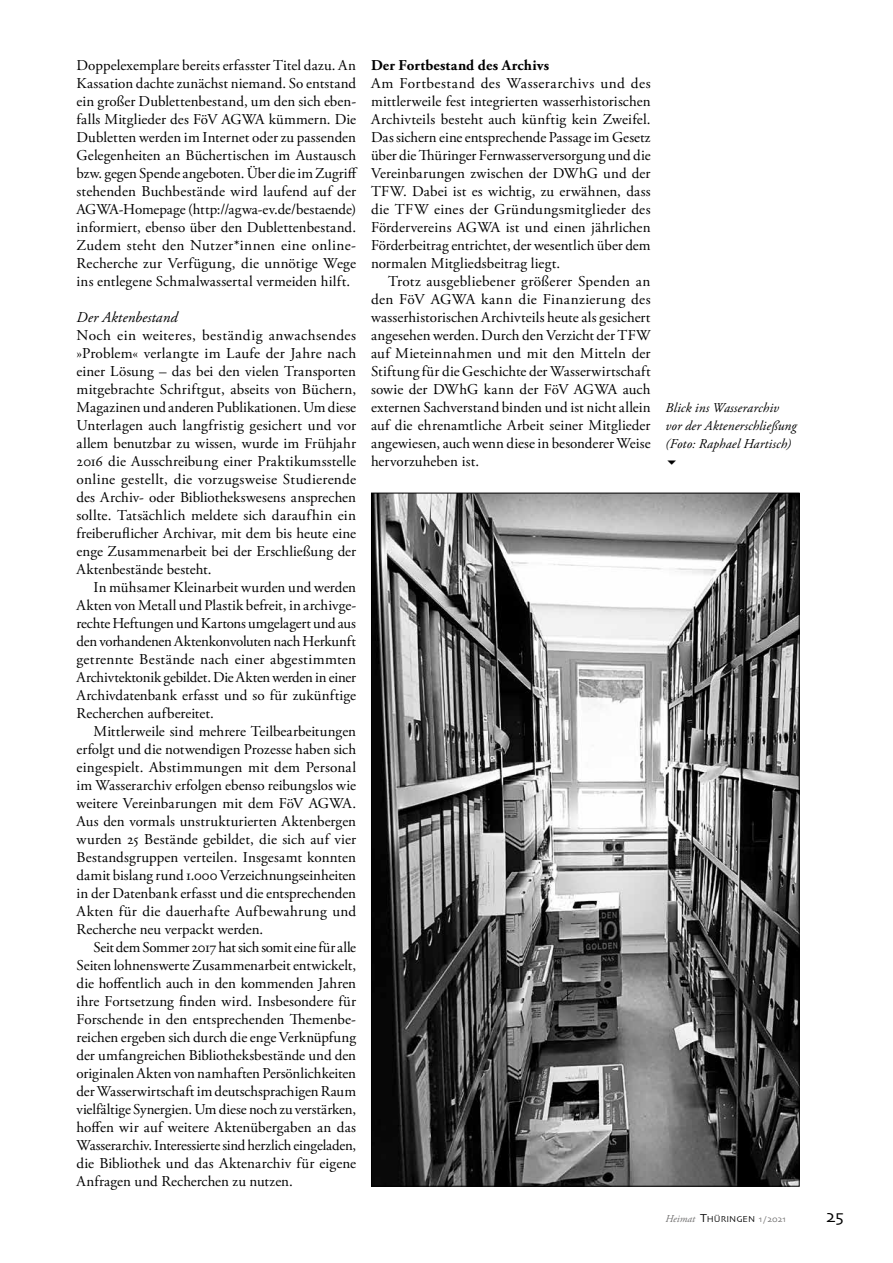
<style>
.page{position:relative;width:893px;height:1263px;background:#fff}
.page>*{position:absolute;margin:0;border:0;box-sizing:border-box;transform-origin:0 0}
.t1{font:18px "Skia";color:#000}
.t2{font:15px/18px "Adobe Garamond Pro";letter-spacing:.005em;color:#000;text-align:justify}
.t3{font:700 15px "Adobe Garamond Pro";letter-spacing:.01em;color:#000}
.t4{font:italic 15px "Adobe Garamond Pro";letter-spacing:.01em;color:#000}
.t5{font:italic 13.5px/18px "Adobe Garamond Pro";letter-spacing:.01em;color:#000}
.t6{font:9px "Skia";color:#000}
.s1{font-family:"Adobe Garamond Pro";font-style:italic;font-size:10.5px;color:#706f6f}
.s2{font-size:12px}
.s3{color:#706f6f}
</style>
<div class="page">
<img style="left:373px;top:495px;width:424px;height:689px">
<p class="t2" style="left:77px;top:57px;width:283px">Doppelexemplare bereits erfasster Titel dazu. An Kassation dachte zunächst niemand. So entstand ein großer Dublettenbestand, um den sich eben&shy;falls Mitglieder des FöV AGWA kümmern. Die Dubletten werden im Internet oder zu passenden Gelegenheiten an Büchertischen im Austausch bzw. gegen Spende angeboten. Über die im Zugriff stehenden Buchbestände wird laufend auf der AGWA-Homepage (http://agwa-ev.de/bestaende) informiert, ebenso über den Dublettenbestand.<br>Zudem steht den Nutzer*innen eine online-Recherche zur Verfügung, die unnötige Wege ins entlegene Schmalwassertal vermeiden hilft.</p>
<p class="t4" style="left:77px;top:309px;width:102px">Der Aktenbestand</p>
<p class="t2" style="left:77px;top:327px;width:281px">Noch ein weiteres, beständig anwachsendes »Problem« verlangte im Laufe der Jahre nach einer Lösung – das bei den vielen Transporten mitgebrachte Schriftgut, abseits von Büchern, Magazinen und anderen Publikationen. Um diese Unterlagen auch langfristig gesichert und vor allem benutzbar zu wissen, wurde im Frühjahr 2016 die Ausschreibung einer Praktikumsstelle online gestellt, die vorzugsweise Studierende des Archiv- oder Bibliothekswesens ansprechen sollte. Tatsächlich meldete sich daraufhin ein freiberuflicher Archivar, mit dem bis heute eine enge Zusammenarbeit bei der Erschließung der Aktenbestände besteht.</p>
<p class="t2" style="left:77px;top:579px;width:281px;text-indent:17px">In mühsamer Kleinarbeit wurden und werden Akten von Metall und Plastik befreit, in archivge&shy;rechte Heftungen und Kartons umgelagert und aus den vorhandenen Aktenkonvoluten nach Herkunft getrennte Bestände nach einer abgestimmten Archivtektonik gebildet. Die Akten werden in einer Archivdatenbank erfasst und so für zukünftige Recherchen aufbereitet.</p>
<p class="t2" style="left:77px;top:723px;width:281px;text-indent:17px">Mittlerweile sind mehrere Teilbearbeitungen erfolgt und die notwendigen Prozesse haben sich eingespielt. Abstimmungen mit dem Personal im Wasserarchiv erfolgen ebenso reibungslos wie weitere Vereinbarungen mit dem FöV AGWA.<br>Aus den vormals unstrukturierten Aktenbergen wurden 25 Bestände gebildet, die sich auf vier Bestandsgruppen verteilen. Insgesamt konnten damit bislang rund 1.000 Verzeichnungseinheiten in der Datenbank erfasst und die entsprechenden Akten für die dauerhafte Aufbewahrung und Recherche neu verpackt werden.</p>
<p class="t2" style="left:77px;top:939px;width:281px;text-indent:17px">Seit dem Sommer 2017 hat sich somit eine für alle Seiten lohnenswerte Zusammenarbeit entwickelt, die hoffentlich auch in den kommenden Jahren ihre Fortsetzung finden wird. Insbesondere für Forschende in den entsprechenden Themenbe&shy;reichen ergeben sich durch die enge Verknüpfung der umfangreichen Bibliotheksbestände und den originalen Akten von namhaften Persönlichkeiten der Wasserwirtschaft im deutschsprachigen Raum vielfältige Synergien. Um diese noch zu verstärken, hoffen wir auf weitere Aktenübergaben an das Wasserarchiv. Interessierte sind herzlich eingeladen, die Bibliothek und das Aktenarchiv für eigene Anfragen und Recherchen zu nutzen.</p>
<p class="t3" style="left:371px;top:57px;width:180px">Der Fortbestand des Archivs</p>
<p class="t2" style="left:371px;top:75px;width:281px">Am Fortbestand des Wasserarchivs und des mittlerweile fest integrierten wasserhistorischen Archivteils besteht auch künftig kein Zweifel.<br>Das sichern eine entsprechende Passage im Gesetz über die Thüringer Fernwasserversorgung und die Vereinbarungen zwischen der DWhG und der TFW. Dabei ist es wichtig, zu erwähnen, dass die TFW eines der Gründungsmitglieder des Fördervereins AGWA ist und einen jährlichen Förderbeitrag entrichtet, der wesentlich über dem normalen Mitgliedsbeitrag liegt.</p>
<p class="t2" style="left:371px;top:273px;width:281px;text-indent:17px">Trotz ausgebliebener größerer Spenden an den FöV AGWA kann die Finanzierung des wasserhistorischen Archivteils heute als gesichert angesehen werden. Durch den Verzicht der TFW auf Mieteinnahmen und mit den Mitteln der Stiftung für die Geschichte der Wasserwirtschaft sowie der DWhG kann der FöV AGWA auch externen Sachverstand binden und ist nicht allein auf die ehrenamtliche Arbeit seiner Mitglieder angewiesen, auch wenn diese in besonderer Weise hervorzuheben ist.</p>
<p class="t5" style="left:665px;top:399px;width:133px">Blick ins Wasserarchiv vor der Aktenerschließung (Foto: Raphael Hartisch)</p>
<p class="t6" style="left:665px;top:1214px;width:122px"><span class="s1">Heimat</span> <span class="s2">T</span>HÜRINGEN <span class="s3">1/2021</span></p>
<p class="t1" style="left:826px;top:1206px;width:19px">25</p>
</div>
